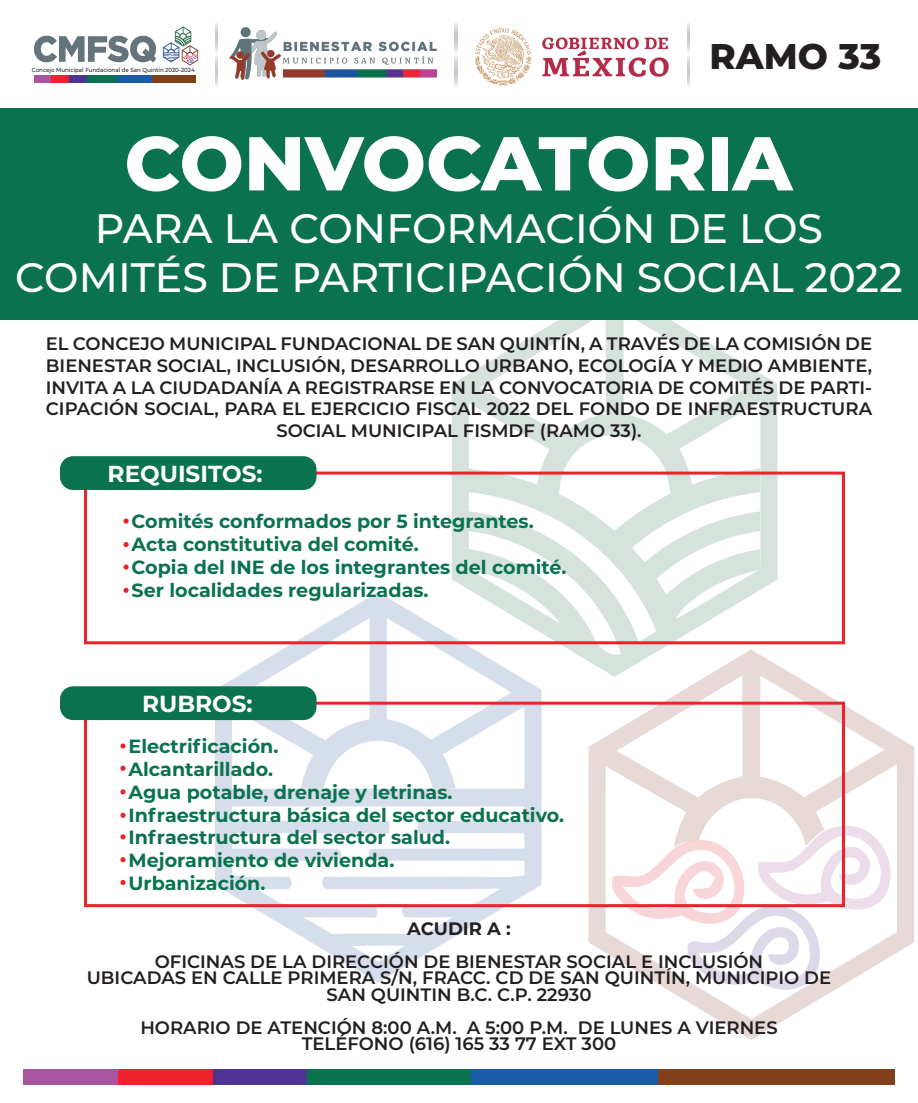
<style>
.page{position:relative;width:918px;height:1103px;background:#fff}
.page>*{position:absolute;margin:0;border:0;box-sizing:border-box;transform-origin:0 0}
.t1{font:800 76.2px "Montserrat";color:#fff}
.t2{font:500 41.1px/49.3px "Montserrat";color:#fff;text-align:center}
.t3{font:800 35.7px "Montserrat";color:#231f20}
.t4{font:700 23.25px "Montserrat";color:#fff}
.t5{font:700 19.05px/23px "Montserrat";color:#0a724e}
.t6{font:600 18px/21.6px "Montserrat";color:#231f20;text-align:center}
.t7{font:700 18px "Montserrat";color:#231f20}
.t8{font:500 5.85px "Montserrat";color:#201c21;scale:.94 1}
</style>
<div class="page">
<svg style="left:452px;top:320px;width:326px;height:341px"></svg>
<svg style="left:215px;top:592px;width:327px;height:390px"></svg>
<svg style="left:588px;top:649px;width:326px;height:390px"></svg>
<svg style="left:612px;top:825px;width:279px;height:164px"></svg>
<div style="left:84px;top:471px;width:761px;height:173px;border:3px solid #ed222b"></div>
<div style="left:0;top:109px;width:918px;height:211px;background:#0a724e"></div>
<img style="left:229px;top:27px;width:208px;height:53px">
<div style="left:34px;top:76px;width:18px;height:7px;background:#a956a0"></div>
<div style="left:52px;top:76px;width:17px;height:7px;background:#ed222b"></div>
<div style="left:69px;top:76px;width:18px;height:7px;background:#4d3493"></div>
<div style="left:87px;top:76px;width:30px;height:7px;background:#0a724e"></div>
<div style="left:117px;top:76px;width:35px;height:7px;background:#1a5ca8"></div>
<div style="left:152px;top:76px;width:44px;height:7px;background:#813f1a"></div>
<svg style="left:163px;top:26px;width:35px;height:39px"></svg>
<svg style="left:34px;top:35px;width:123px;height:28px"></svg>
<svg style="left:215px;top:23px;width:3px;height:63px"></svg>
<svg style="left:455px;top:23px;width:2px;height:63px"></svg>
<svg style="left:687px;top:23px;width:3px;height:63px"></svg>
<img style="left:475px;top:28px;width:194px;height:58px">
<div style="left:60px;top:456px;width:256px;height:34px;background:#0a724e;border-radius:13px"></div>
<svg style="left:123px;top:518px;width:6px;height:5px"></svg>
<svg style="left:123px;top:542px;width:6px;height:5px"></svg>
<svg style="left:123px;top:564px;width:6px;height:5px"></svg>
<svg style="left:123px;top:588px;width:6px;height:5px"></svg>
<div style="left:84px;top:701px;width:761px;height:206px;border:3px solid #ed222b"></div>
<div style="left:60px;top:686px;width:256px;height:34px;background:#0a724e;border-radius:13px"></div>
<svg style="left:120px;top:743px;width:6px;height:5px"></svg>
<svg style="left:120px;top:765px;width:6px;height:5px"></svg>
<svg style="left:120px;top:789px;width:6px;height:5px"></svg>
<svg style="left:120px;top:812px;width:6px;height:6px"></svg>
<svg style="left:120px;top:834px;width:6px;height:5px"></svg>
<svg style="left:120px;top:857px;width:6px;height:5px"></svg>
<svg style="left:120px;top:880px;width:6px;height:5px"></svg>
<div style="left:23px;top:1068px;width:95px;height:16px;background:#a956a0"></div>
<div style="left:118px;top:1068px;width:95px;height:16px;background:#ed222b"></div>
<div style="left:213px;top:1068px;width:95px;height:16px;background:#4d3493"></div>
<div style="left:308px;top:1068px;width:163px;height:16px;background:#0a724e"></div>
<div style="left:471px;top:1068px;width:187px;height:16px;background:#1a5ca8"></div>
<div style="left:658px;top:1068px;width:237px;height:16px;background:#813f1a"></div>
<p class="t8" style="left:32px;top:66px;width:175px">Concejo Municipal Fundacional de San Quintín 2020-2024</p>
<h3 class="t3" style="left:709px;top:30px;width:173px">RAMO 33</h3>
<h1 class="t1" style="left:124px;top:107px;width:669px">CONVOCATORIA</h1>
<h2 class="t2" style="left:15px;top:202px;width:889px">PARA LA CONFORMACIÓN DE LOS<br>COMITÉS DE PARTICIPACIÓN SOCIAL 2022</h2>
<p class="t6" style="left:46px;top:332px;width:828px">EL CONCEJO MUNICIPAL FUNDACIONAL DE SAN QUINTÍN, A TRAVÉS DE LA COMISIÓN DE BIENESTAR SOCIAL, INCLUSIÓN, DESARROLLO URBANO, ECOLOGÍA Y MEDIO AMBIENTE, INVITA A LA CIUDADANÍA A REGISTRARSE EN LA CONVOCATORIA DE COMITÉS DE PARTI-CIPACIÓN SOCIAL, PARA EL EJERCICIO FISCAL 2022 DEL FONDO DE INFRAESTRUCTURA SOCIAL MUNICIPAL FISMDF (RAMO 33).</p>
<p class="t4" style="left:108px;top:456px;width:156px">REQUISITOS:</p>
<p class="t5" style="left:132px;top:508px;width:436px">Comités conformados por 5 integrantes.<br>Acta constitutiva del comité.<br>Copia del INE de los integrantes del comité.<br>Ser localidades regularizadas.</p>
<p class="t4" style="left:142px;top:686px;width:112px">RUBROS:</p>
<p class="t5" style="left:129px;top:733px;width:437px">Electrificación.<br>Alcantarillado.<br>Agua potable, drenaje y letrinas.<br>Infraestructura básica del sector educativo.<br>Infraestructura del sector salud.<br>Mejoramiento de vivienda.<br>Urbanización.</p>
<p class="t7" style="left:407px;top:915px;width:105px">ACUDIR A :</p>
<p class="t6" style="left:87px;top:952px;width:746px;line-height:16.5px">OFICINAS DE LA DIRECCIÓN DE BIENESTAR SOCIAL E INCLUSIÓN<br>UBICADAS EN CALLE PRIMERA S/N, FRACC. CD DE SAN QUINTÍN, MUNICIPIO DE<br>SAN QUINTIN B.C. C.P. 22930</p>
<p class="t6" style="left:140px;top:1018px;width:639px;line-height:16.5px">HORARIO DE ATENCIÓN 8:00 A.M. A 5:00 P.M. DE LUNES A VIERNES<br>TELÉFONO (616) 165 33 77 EXT 300</p>
</div>
